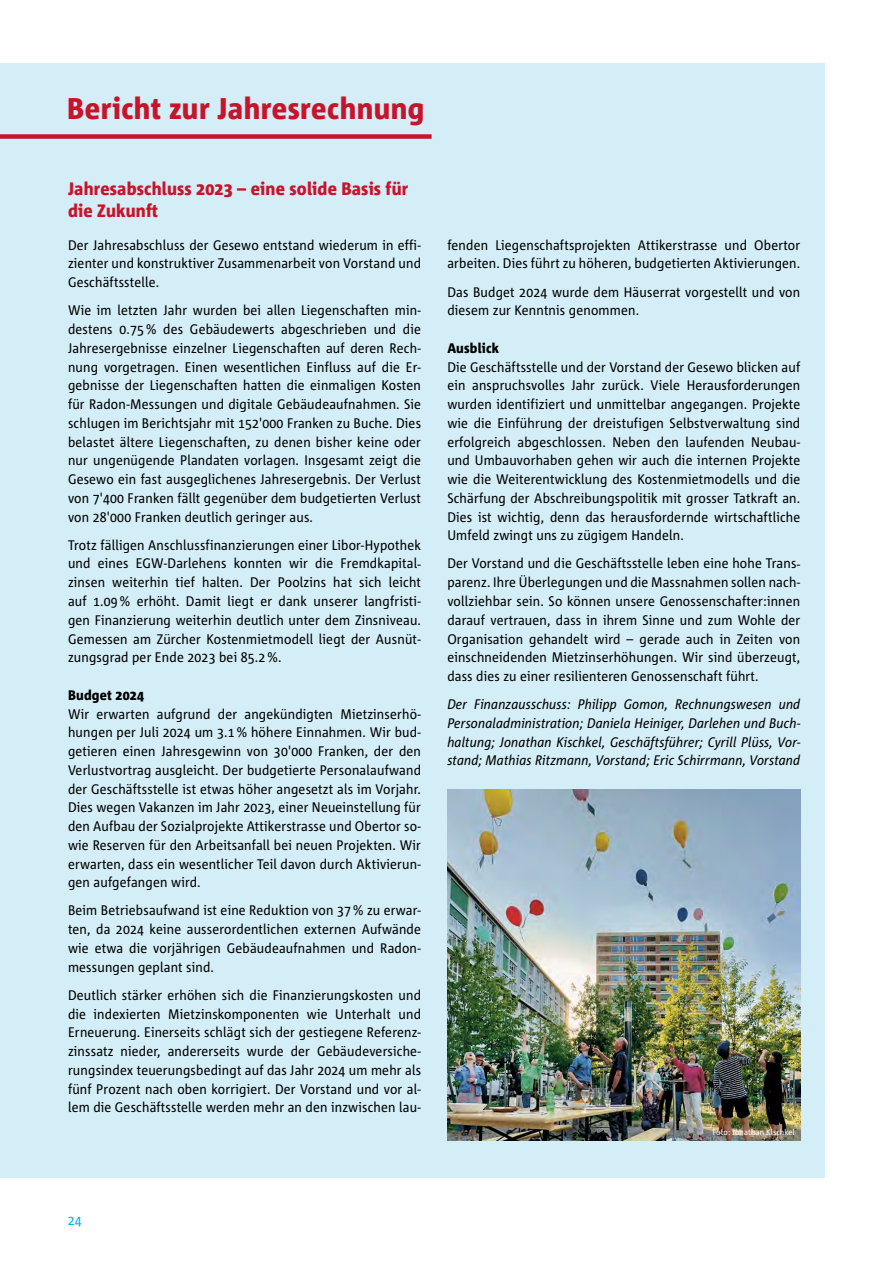
<style>
.page{position:relative;width:893px;height:1263px;background:#fff}
.page>*{position:absolute;margin:0;border:0;box-sizing:border-box;transform-origin:0 0}
.t1{font:800 30px "Corpid C1 s S Cd";letter-spacing:.015em;color:#c8142b}
.t2{font:800 18px/22.5px "Corpid C1 s S Cd";letter-spacing:.01em;color:#c8142b}
.t3{font:13.8px/18.8px "Corpid C1 s S Cd";letter-spacing:.015em;color:#000;text-align:justify}
.t4{font:italic 13.8px/18.8px "Corpid C1 s S Cd";letter-spacing:.01em;color:#000;text-align:justify}
.t5{font:800 13.8px "Corpid C1 s S Cd";letter-spacing:.015em;color:#000}
.t6{font:13.8px "Corpid C1 s S Cd";color:#00b5e1}
.t7{font:8.25px "Corpid C1 s S Cd";letter-spacing:.015em;color:#fff}
</style>
<div class="page">
<div style="left:0;top:64px;width:825px;height:1114px;background:#d4eef7"></div>
<div style="left:0;top:134px;width:432px;height:5px;background:#c8142b"></div>
<img style="left:447px;top:790px;width:353px;height:351px">
<h1 class="t1" style="left:67px;top:90px;width:359px">Bericht zur Jahresrechnung</h1>
<h2 class="t2" style="left:68px;top:177px;width:342px">Jahresabschluss 2023 – eine solide Basis für die Zukunft</h2>
<p class="t3" style="left:68px;top:235px;width:354px">Der Jahresabschluss der Gesewo entstand wiederum in effi&shy;zienter und konstruktiver Zusammenarbeit von Vorstand und Geschäftsstelle.</p>
<p class="t3" style="left:68px;top:301px;width:354px">Wie im letzten Jahr wurden bei allen Liegenschaften min&shy;destens 0.75 % des Gebäudewerts abgeschrieben und die Jahresergebnisse einzelner Liegenschaften auf deren Rech&shy;nung vorgetragen. Einen wesentlichen Einfluss auf die Er&shy;gebnisse der Liegenschaften hatten die einmaligen Kosten für Radon-Messungen und digitale Gebäudeaufnahmen. Sie schlugen im Berichtsjahr mit 152'000 Franken zu Buche. Dies belastet ältere Liegenschaften, zu denen bisher keine oder nur ungenügende Plandaten vorlagen. Insgesamt zeigt die Gesewo ein fast ausgeglichenes Jahresergebnis. Der Verlust von 7'400 Franken fällt gegenüber dem budgetierten Verlust von 28'000 Franken deutlich geringer aus.</p>
<p class="t3" style="left:68px;top:535px;width:354px">Trotz fälligen Anschlussfinanzierungen einer Libor-Hypothek und eines EGW-Darlehens konnten wir die Fremdkapital&shy;zinsen weiterhin tief halten. Der Poolzins hat sich leicht auf 1.09 % erhöht. Damit liegt er dank unserer langfristi&shy;gen Finanzierung weiterhin deutlich unter dem Zinsniveau.<br>Gemessen am Zürcher Kostenmietmodell liegt der Ausnüt&shy;zungsgrad per Ende 2023 bei 85.2 %.</p>
<p class="t5" style="left:68px;top:686px;width:77px">Budget 2024</p>
<p class="t3" style="left:68px;top:704px;width:354px">Wir erwarten aufgrund der angekündigten Mietzinserhö&shy;hungen per Juli 2024 um 3.1 % höhere Einnahmen. Wir bud&shy;getieren einen Jahresgewinn von 30'000 Franken, der den Verlustvortrag ausgleicht. Der budgetierte Personalaufwand der Geschäftsstelle ist etwas höher angesetzt als im Vorjahr.<br>Dies wegen Vakanzen im Jahr 2023, einer Neueinstellung für den Aufbau der Sozialprojekte Attikerstrasse und Obertor so&shy;wie Reserven für den Arbeitsanfall bei neuen Projekten. Wir erwarten, dass ein wesentlicher Teil davon durch Aktivierun&shy;gen aufgefangen wird.</p>
<p class="t3" style="left:68px;top:901px;width:354px">Beim Betriebsaufwand ist eine Reduktion von 37 % zu erwar&shy;ten, da 2024 keine ausserordentlichen externen Aufwände wie etwa die vorjährigen Gebäudeaufnahmen und Radon&shy;messungen geplant sind.</p>
<p class="t3" style="left:68px;top:985px;width:354px">Deutlich stärker erhöhen sich die Finanzierungskosten und die indexierten Mietzinskomponenten wie Unterhalt und Erneuerung. Einerseits schlägt sich der gestiegene Referenz&shy;zinssatz nieder, andererseits wurde der Gebäudeversiche&shy;rungsindex teuerungsbedingt auf das Jahr 2024 um mehr als fünf Prozent nach oben korrigiert. Der Vorstand und vor al&shy;lem die Geschäftsstelle werden mehr an den inzwischen lau-</p>
<p class="t3" style="left:447px;top:235px;width:354px">fenden Liegenschaftsprojekten Attikerstrasse und Obertor arbeiten. Dies führt zu höheren, budgetierten Aktivierungen.</p>
<p class="t3" style="left:447px;top:282px;width:354px">Das Budget 2024 wurde dem Häuserrat vorgestellt und von diesem zur Kenntnis genommen.</p>
<p class="t5" style="left:447px;top:339px;width:53px">Ausblick</p>
<p class="t3" style="left:447px;top:357px;width:354px">Die Geschäftsstelle und der Vorstand der Gesewo blicken auf ein anspruchsvolles Jahr zurück. Viele Herausforderungen wurden identifiziert und unmittelbar angegangen. Projekte wie die Einführung der dreistufigen Selbstverwaltung sind erfolgreich abgeschlossen. Neben den laufenden Neubau&shy;und Umbauvorhaben gehen wir auch die internen Projekte wie die Weiterentwicklung des Kostenmietmodells und die Schärfung der Abschreibungspolitik mit grosser Tatkraft an.<br>Dies ist wichtig, denn das herausfordernde wirtschaftliche Umfeld zwingt uns zu zügigem Handeln.</p>
<p class="t3" style="left:447px;top:554px;width:354px">Der Vorstand und die Geschäftsstelle leben eine hohe Trans&shy;parenz. Ihre Überlegungen und die Massnahmen sollen nach&shy;vollziehbar sein. So können unsere Genossenschafter:innen darauf vertrauen, dass in ihrem Sinne und zum Wohle der Organisation gehandelt wird – gerade auch in Zeiten von einschneidenden Mietzinserhöhungen. Wir sind überzeugt, dass dies zu einer resilienteren Genossenschaft führt.</p>
<p class="t4" style="left:447px;top:694px;width:354px">Der Finanzausschuss: Philipp Gomon, Rechnungswesen und Personaladministration; Daniela Heiniger, Darlehen und Buch&shy;haltung; Jonathan Kischkel, Geschäftsführer; Cyrill Plüss, Vor&shy;stand; Mathias Ritzmann, Vorstand; Eric Schirrmann, Vorstand</p>
<p class="t7" style="left:712px;top:1126px;width:84px">Foto: Jonathan Kischkel</p>
<p class="t6" style="left:68px;top:1211px;width:16px">24</p>
</div>
